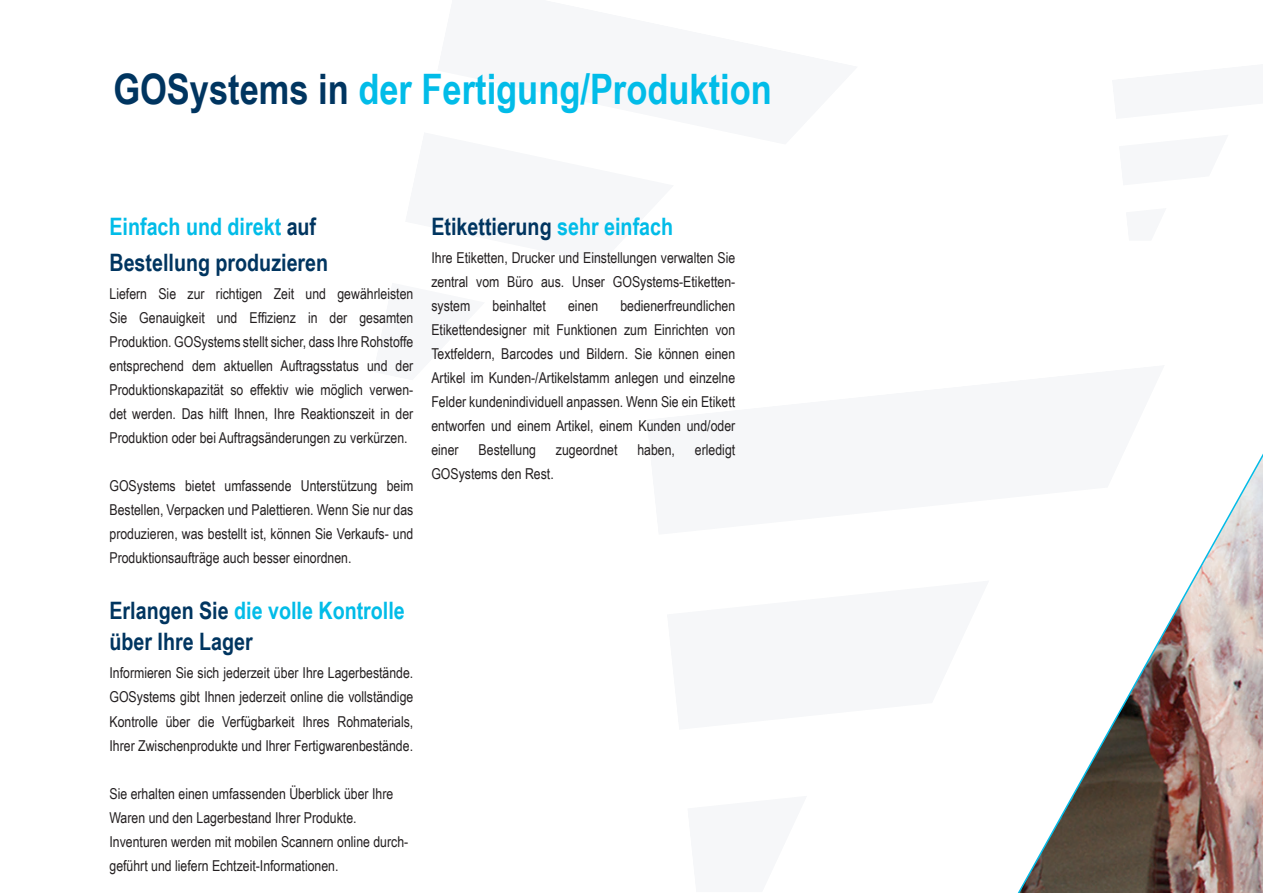
<style>
.page{position:relative;width:1263px;height:893px;background:#fff}
.page>*{position:absolute;margin:0;border:0;box-sizing:border-box;transform-origin:0 0}
.t1{font:700 42px "Arial Narrow";color:#02bce8}
.t2{font:700 24px/35.7px "Arial Narrow";color:#003560}
.t3{font:15px/24px "Arial Narrow";color:#231f20;text-align:justify}
.s1{color:#003560}
.s2{color:#02bce8}
</style>
<div class="page">
<img style="left:1017px;top:453px;width:246px;height:440px">
<h1 class="t1" style="left:113px;top:58px;width:660px"><span class="s1">GOSystems in</span> der Fertigung/Produktion</h1>
<h2 class="t2" style="left:109px;top:208px;width:220px"><span class="s2">Einfach und direkt</span> auf<br>Bestellung produzieren</h2>
<p class="t3" style="left:109px;top:281px;width:305px">Liefern Sie zur richtigen Zeit und gewährleisten Sie Genauigkeit und Effizienz in der gesamten Produktion. GOSystems stellt sicher, dass Ihre Rohstoffe entsprechend dem aktuellen Auftragsstatus und der Produktionskapazität so effektiv wie möglich verwen&shy;det werden. Das hilft Ihnen, Ihre Reaktionszeit in der Produktion oder bei Auftragsänderungen zu verkürzen.</p>
<p class="t3" style="left:109px;top:473px;width:305px">GOSystems bietet umfassende Unterstützung beim Bestellen, Verpacken und Palettieren. Wenn Sie nur das produzieren, was bestellt ist, können Sie Verkaufs- und Produktionsaufträge auch besser einordnen.</p>
<h2 class="t2" style="left:109px;top:593px;width:297px;line-height:31.5px">Erlangen Sie <span class="s2">die volle Kontrolle </span>über Ihre Lager</h2>
<p class="t3" style="left:109px;top:661px;width:305px">Informieren Sie sich jederzeit über Ihre Lagerbestände.<br>GOSystems gibt Ihnen jederzeit online die vollständige Kontrolle über die Verfügbarkeit Ihres Rohmaterials, Ihrer Zwischenprodukte und Ihrer Fertigwarenbestände.</p>
<p class="t3" style="left:109px;top:781px;width:300px;text-align:left">Sie erhalten einen umfassenden Überblick über Ihre Waren und den Lagerbestand Ihrer Produkte.<br>Inventuren werden mit mobilen Scannern online durch&shy;geführt und liefern Echtzeit-Informationen.</p>
<h2 class="t2" style="left:431px;top:208px;width:243px">Etikettierung <span class="s2">sehr einfach</span></h2>
<p class="t3" style="left:431px;top:246px;width:305px">Ihre Etiketten, Drucker und Einstellungen verwalten Sie zentral vom Büro aus. Unser GOSystems-Etiketten&shy;system</p>
<p class="t3" style="left:431px;top:294px;width:305px;text-indent:189px">bedienerfreundlichen Etikettendesigner mit Funktionen zum Einrichten von Textfeldern, Barcodes und Bildern. Sie können einen Artikel im Kunden-/Artikelstamm anlegen und einzelne Felder kundenindividuell anpassen. Wenn Sie ein Etikett entworfen und einem Artikel, einem Kunden und/oder einer</p>
<p class="t3" style="left:493px;top:294px;width:55px">beinhaltet</p>
<p class="t3" style="left:568px;top:294px;width:32px">einen</p>
<p class="t3" style="left:479px;top:438px;width:59px">Bestellung</p>
<p class="t3" style="left:556px;top:438px;width:63px">zugeordnet</p>
<p class="t3" style="left:637px;top:438px;width:39px">haben,</p>
<p class="t3" style="left:695px;top:438px;width:42px">erledigt</p>
<p class="t3" style="left:431px;top:462px;width:124px">GOSystems den Rest.</p>
</div>
